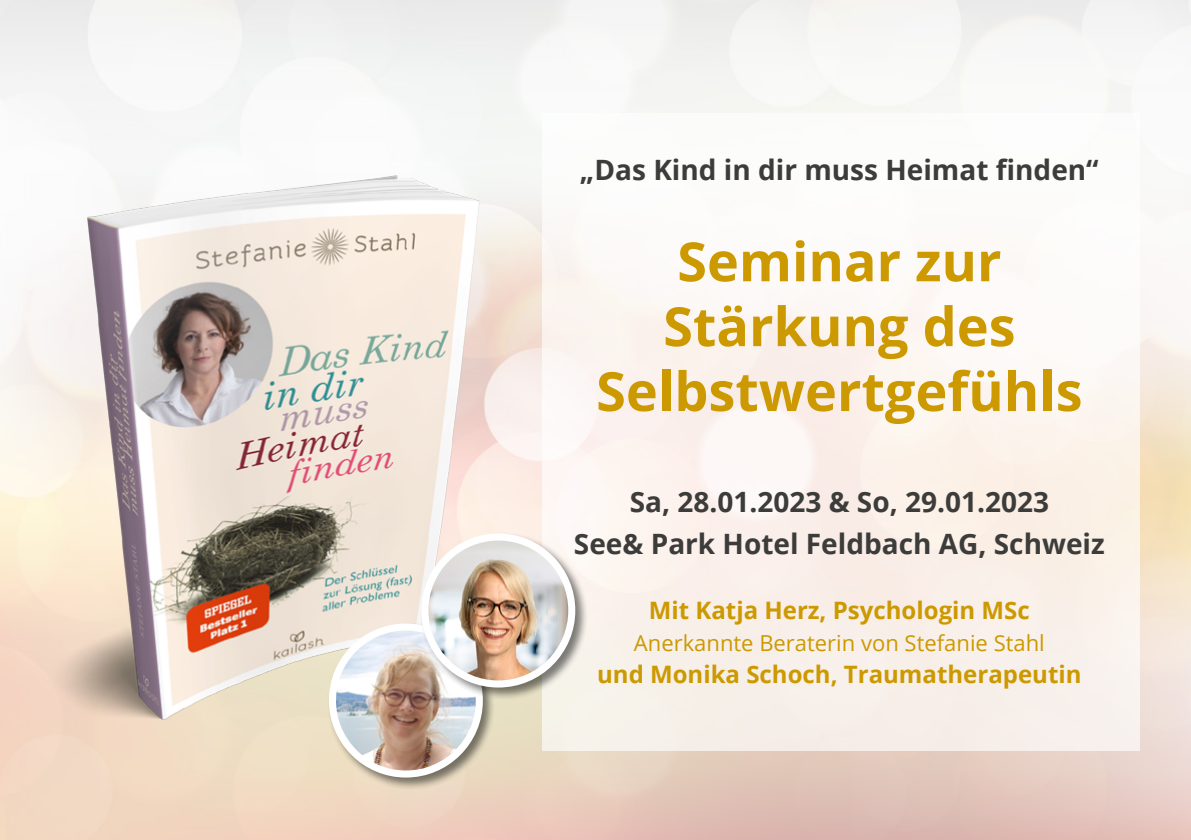
<style>
.page{position:relative;width:1191px;height:840px;background:#fff}
.page>*{position:absolute;margin:0;border:0;box-sizing:border-box;transform-origin:0 0}
.t1{font:700 54px "Open Sans";color:#c90}
.t2{font:700 28px "Open Sans";color:#3c3c3b}
.t3{font:700 24px "Open Sans";color:#c90}
.t4{font:22px "Open Sans";color:#c90}
</style>
<div class="page">
<div style="left:542px;top:113px;width:598px;height:637px;background:linear-gradient(to right,#fbf5f1,#fbf5f0)"></div>
<img style="left:28px;top:124px;width:470px;height:653px">
<div style="left:328px;top:622px;width:168px;height:168px;background:#000;opacity:.5"></div>
<img style="left:332px;top:626px;width:147px;height:147px;border-radius:73px">
<div style="left:329px;top:623px;width:154px;height:154px;border:7px solid #fff;border-radius:50%"></div>
<div style="left:420px;top:532px;width:168px;height:168px;background:#000;opacity:.5"></div>
<img style="left:426px;top:536px;width:146px;height:147px">
<div style="left:421px;top:533px;width:154px;height:154px;border:7px solid #fff;border-radius:50%"></div>
<p class="t2" style="left:580px;top:150px;width:520px">„Das Kind in dir muss Heimat finden“</p>
<p class="t1" style="left:677px;top:223px;width:326px">Seminar zur</p>
<p class="t1" style="left:663px;top:288px;width:354px">Stärkung des</p>
<p class="t1" style="left:596px;top:353px;width:488px">Selbstwertgefühls</p>
<p class="t2" style="left:630px;top:481px;width:421px">Sa, 28.01.2023 &amp; So, 29.01.2023</p>
<p class="t2" style="left:574px;top:523px;width:532px">See&amp; Park Hotel Feldbach AG, Schweiz</p>
<p class="t3" style="left:649px;top:593px;width:382px">Mit Katja Herz, Psychologin MSc</p>
<p class="t4" style="left:634px;top:627px;width:412px">Anerkannte Beraterin von Stefanie Stahl</p>
<p class="t3" style="left:597px;top:657px;width:486px">und Monika Schoch, Traumatherapeutin</p>
</div>
